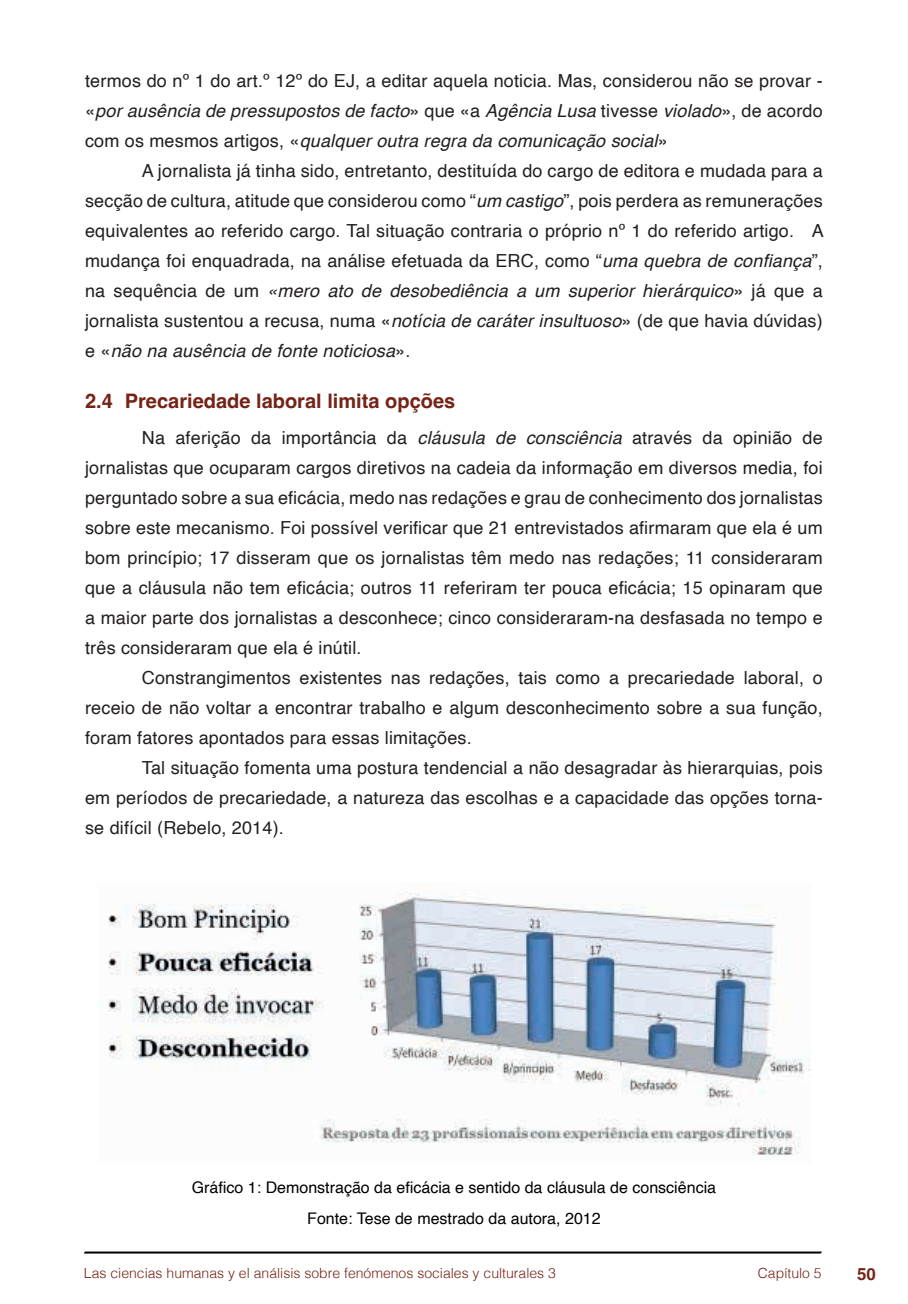
<style>
.page{position:relative;width:908px;height:1304px;background:#fff}
.page>*{position:absolute;margin:0;border:0;box-sizing:border-box;transform-origin:0 0}
.t1{font:700 20px "Helvetica";color:#752317}
.t2{font:18px/30px "Helvetica";letter-spacing:.01em;color:#231f20;text-align:justify}
.t3{font:700 16.8px "Helvetica";color:#752317}
.t4{font:16px/30.6px "Helvetica";color:#000;text-align:center}
.t5{font:300 14px "Helvetica";color:#752317}
.s1{font-style:italic}
</style>
<div class="page">
<svg style="left:84px;top:1251px;width:737px;height:3px;background:#515151"></svg>
<img style="left:108px;top:892px;width:702px;height:263px">
<p class="t2" style="left:85px;top:66px;width:738px">termos do nº 1 do art.º 12º do EJ, a editar aquela noticia. Mas, considerou não se provar - «<span class="s1">por ausência de pressupostos de facto</span>» que «a <span class="s1">Agência Lusa</span> tivesse <span class="s1">violado</span>», de acordo com os mesmos artigos, «<span class="s1">qualquer outra regra da comunicação social</span>»</p>
<p class="t2" style="left:85px;top:156px;width:739px;text-indent:57px">A jornalista já tinha sido, entretanto, destituída do cargo de editora e mudada para a secção de cultura, atitude que considerou como “<span class="s1">um castigo</span>”, pois perdera as remunerações equivalentes ao referido cargo. Tal situação contraria o próprio nº 1 do referido artigo. A mudança foi enquadrada, na análise efetuada da ERC, como “<span class="s1">uma quebra de confiança</span>”, na sequência de um <span class="s1">«mero ato de desobediência a um superior hierárquico</span>» já que a jornalista sustentou a recusa, numa «<span class="s1">notícia de caráter insultuoso</span>» (de que havia dúvidas) e «<span class="s1">não na ausência de fonte noticiosa</span>».</p>
<p class="t1" style="left:85px;top:389px;width:371px">2.4 Precariedade laboral limita opções</p>
<p class="t2" style="left:85px;top:423px;width:738px;text-indent:57px">Na aferição da importância da <span class="s1">cláusula de consciência</span> através da opinião de jornalistas que ocuparam cargos diretivos na cadeia da informação em diversos media, foi perguntado sobre a sua eficácia, medo nas redações e grau de conhecimento dos jornalistas sobre este mecanismo. Foi possível verificar que 21 entrevistados afirmaram que ela é um bom princípio; 17 disseram que os jornalistas têm medo nas redações; 11 consideraram que a cláusula não tem eficácia; outros 11 referiram ter pouca eficácia; 15 opinaram que a maior parte dos jornalistas a desconhece; cinco consideraram-na desfasada no tempo e três consideraram que ela é inútil.</p>
<p class="t2" style="left:85px;top:663px;width:738px;text-indent:57px">Constrangimentos existentes nas redações, tais como a precariedade laboral, o receio de não voltar a encontrar trabalho e algum desconhecimento sobre a sua função, foram fatores apontados para essas limitações.</p>
<p class="t2" style="left:85px;top:753px;width:738px;text-indent:57px">Tal situação fomenta uma postura tendencial a não desagradar às hierarquias, pois em períodos de precariedade, a natureza das escolhas e a capacidade das opções torna&shy;se difícil (Rebelo, 2014).</p>
<p class="t4" style="left:192px;top:1173px;width:525px">Gráfico 1: Demonstração da eficácia e sentido da cláusula de consciência<br>Fonte: Tese de mestrado da autora, 2012</p>
<p class="t5" style="left:84px;top:1261px;width:473px">Las ciencias humanas y el análisis sobre fenómenos sociales y culturales 3</p>
<p class="t5" style="left:757px;top:1261px;width:65px">Capítulo 5</p>
<p class="t3" style="left:856px;top:1264px;width:20px">50</p>
</div>
